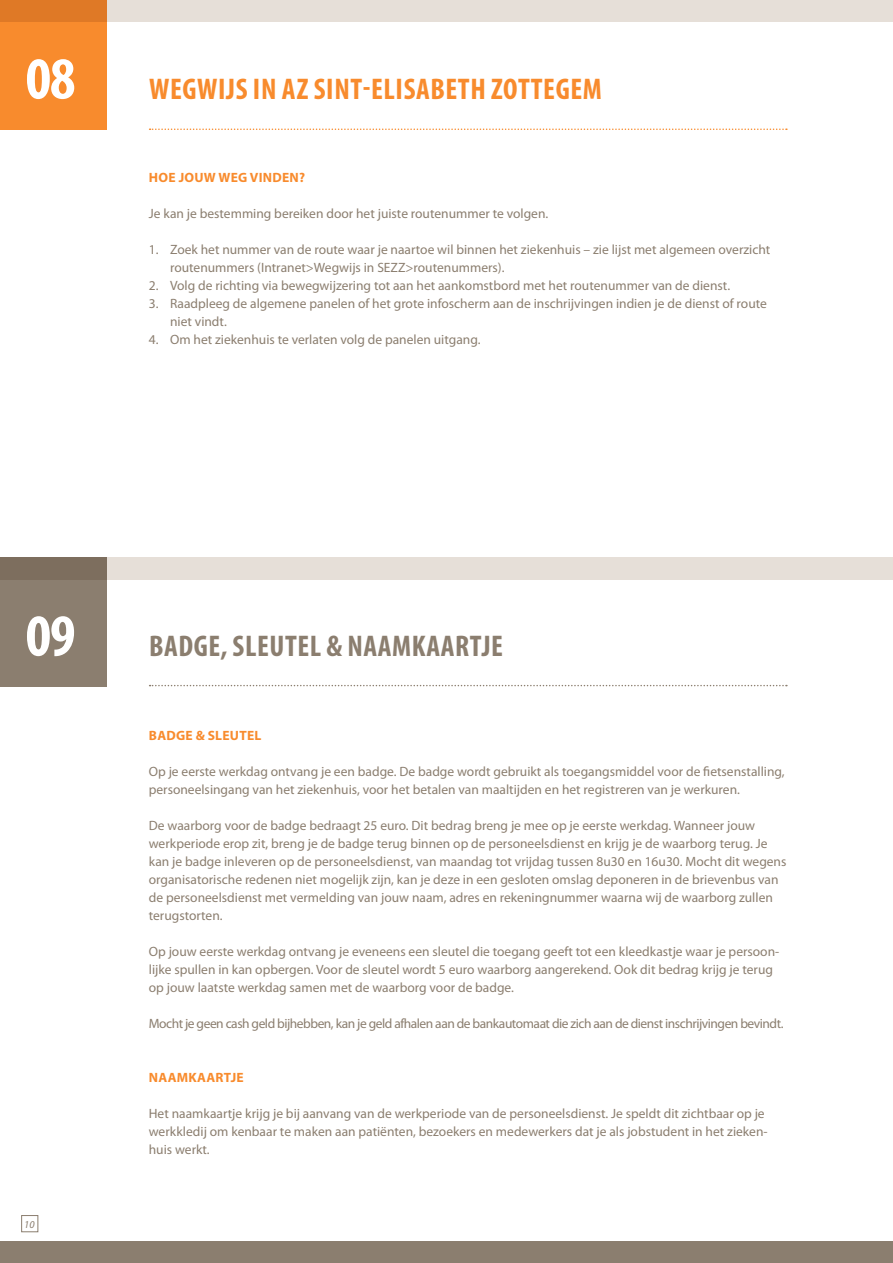
<style>
.page{position:relative;width:893px;height:1263px;background:#fff}
.page>*{position:absolute;margin:0;border:0;box-sizing:border-box;transform-origin:0 0}
.t1{font:700 condensed 60px "Myriad Pro";color:#fff}
.t2{font:700 condensed 30px "Myriad Pro";letter-spacing:.02em;color:#f88b2d}
.t3{font:700 condensed 30px "Myriad Pro";letter-spacing:.02em;color:#8b7e6f}
.t4{font:13.5px/18px "Myriad Pro";color:#8b7e6f}
.t5{font:13.5px "Myriad Pro";letter-spacing:-.035em;color:#8b7e6f}
.t6{font:700 13.5px "Myriad Pro";letter-spacing:.02em;color:#f88b2d}
.t7{font:italic 10.5px "Myriad Pro";color:#8b7e6f}
</style>
<div class="page">
<div style="left:21px;top:1215px;width:17px;height:17px;border:1px solid #8b7e6f"></div>
<div style="left:0;top:1242px;width:893px;height:21px;background:#8b7e6f"></div>
<div style="left:0;top:0;width:893px;height:21px;background:#e6dfd8"></div>
<div style="left:0;top:557px;width:893px;height:23px;background:#e6dfd8"></div>
<div style="left:0;top:0;width:106px;height:129px;background:linear-gradient(to bottom,#ea8129,#fe8f2f)"></div>
<div style="left:0;top:557px;width:106px;height:129px;background:linear-gradient(to bottom,#827465,#8f8274)"></div>
<svg style="left:150px;top:128px;width:637px;height:2px"></svg>
<svg style="left:150px;top:685px;width:637px;height:1px"></svg>
<h1 class="t1" style="left:26px;top:41px;width:51px">08</h1>
<h2 class="t2" style="left:149px;top:70px;width:454px">WEGWIJS IN AZ SINT-ELISABETH ZOTTEGEM</h2>
<p class="t6" style="left:149px;top:168px;width:158px">HOE JOUW WEG VINDEN?</p>
<p class="t4" style="left:149px;top:204px;width:401px">Je kan je bestemming bereiken door het juiste routenummer te volgen.</p>
<p class="t4" style="left:170px;top:240px;width:602px;text-indent:-21px">1. Zoek het nummer van de route waar je naartoe wil binnen het ziekenhuis – zie lijst met algemeen overzicht routenummers (Intranet&gt;Wegwijs in SEZZ&gt;routenummers).</p>
<p class="t4" style="left:149px;top:276px;width:583px">2. Volg de richting via bewegwijzering tot aan het aankomstbord met het routenummer van de dienst.</p>
<p class="t4" style="left:170px;top:294px;width:598px;text-indent:-21px">3. Raadpleeg de algemene panelen of het grote infoscherm aan de inschrijvingen indien je de dienst of route niet vindt.</p>
<p class="t4" style="left:149px;top:330px;width:333px">4. Om het ziekenhuis te verlaten volg de panelen uitgang.</p>
<h1 class="t1" style="left:26px;top:598px;width:51px">09</h1>
<p class="t7" style="left:24px;top:1218px;width:12px">10</p>
<h2 class="t3" style="left:149px;top:627px;width:355px">BADGE, SLEUTEL &amp; NAAMKAARTJE</h2>
<p class="t6" style="left:149px;top:726px;width:114px">BADGE &amp; SLEUTEL</p>
<p class="t4" style="left:149px;top:762px;width:637px">Op je eerste werkdag ontvang je een badge. De badge wordt gebruikt als toegangsmiddel voor de fietsenstalling, personeelsingang van het ziekenhuis, voor het betalen van maaltijden en het registreren van je werkuren.</p>
<p class="t4" style="left:149px;top:816px;width:639px">De waarborg voor de badge bedraagt 25 euro. Dit bedrag breng je mee op je eerste werkdag. Wanneer jouw werkperiode erop zit, breng je de badge terug binnen op de personeelsdienst en krijg je de waarborg terug. Je kan je badge inleveren op de personeelsdienst, van maandag tot vrijdag tussen 8u30 en 16u30. Mocht dit wegens organisatorische redenen niet mogelijk zijn, kan je deze in een gesloten omslag deponeren in de brievenbus van de personeelsdienst met vermelding van jouw naam, adres en rekeningnummer waarna wij de waarborg zullen terugstorten.</p>
<p class="t4" style="left:149px;top:942px;width:632px">Op jouw eerste werkdag ontvang je eveneens een sleutel die toegang geeft tot een kleedkastje waar je persoon&shy;lijke spullen in kan opbergen. Voor de sleutel wordt 5 euro waarborg aangerekend. Ook dit bedrag krijg je terug op jouw laatste werkdag samen met de waarborg voor de badge.</p>
<p class="t5" style="left:149px;top:1015px;width:636px">Mocht je geen cash geld bijhebben, kan je geld afhalen aan de bankautomaat die zich aan de dienst inschrijvingen bevindt.</p>
<p class="t6" style="left:149px;top:1068px;width:96px">NAAMKAARTJE</p>
<p class="t4" style="left:149px;top:1104px;width:620px">Het naamkaartje krijg je bij aanvang van de werkperiode van de personeelsdienst. Je speldt dit zichtbaar op je werkkledij om kenbaar te maken aan patiënten, bezoekers en medewerkers dat je als jobstudent in het zieken&shy;huis werkt.</p>
</div>
